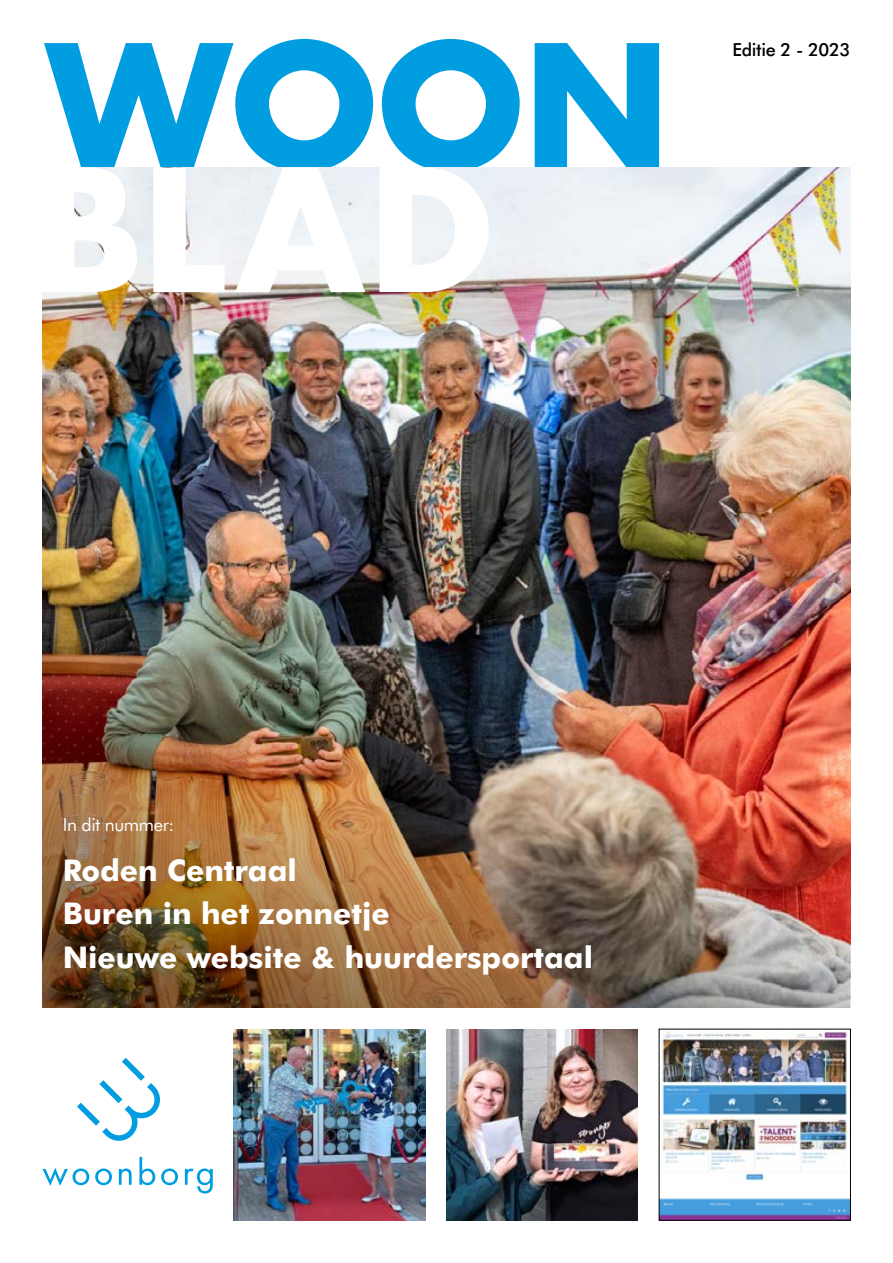
<style>
.page{position:relative;width:893px;height:1263px;background:#fff}
.page>*{position:absolute;margin:0;border:0;box-sizing:border-box;transform-origin:0 0}
.t1{font:700 30px/43.5px "Futura BT";color:#fff}
.t2{font:500 18px "Futura BT";letter-spacing:-.02em;color:#000}
.t3{font:18px "Futura BT";letter-spacing:-.02em;color:#fff}
</style>
<div class="page">
<svg style="left:44px;top:39px;width:615px;height:128px;fill:#009ee0"></svg>
<img style="left:43px;top:167px;width:807px;height:841px">
<svg style="left:43px;top:163px;width:446px;height:129px"></svg>
<img style="left:661px;top:1031px;width:187px;height:150px">
<img style="left:661px;top:1198px;width:188px;height:20px">
<img style="left:234px;top:1029px;width:191px;height:191px">
<img style="left:446px;top:1029px;width:192px;height:191px">
<svg style="left:77px;top:1058px;width:83px;height:83px"></svg>
<svg style="left:43px;top:1168px;width:46px;height:18px"></svg>
<svg style="left:95px;top:1168px;width:17px;height:17px"></svg>
<svg style="left:119px;top:1168px;width:13px;height:17px"></svg>
<svg style="left:139px;top:1157px;width:16px;height:28px"></svg>
<svg style="left:161px;top:1168px;width:17px;height:17px"></svg>
<svg style="left:185px;top:1168px;width:28px;height:25px"></svg>
<p class="t2" style="left:733px;top:39px;width:119px">Editie 2 - 2023</p>
<p class="t3" style="left:63px;top:814px;width:113px">In dit nummer:</p>
<p class="t1" style="left:63px;top:848px;width:532px">Roden Centraal<br>Buren in het zonnetje<br>Nieuwe website &amp; huurdersportaal</p>
</div>
